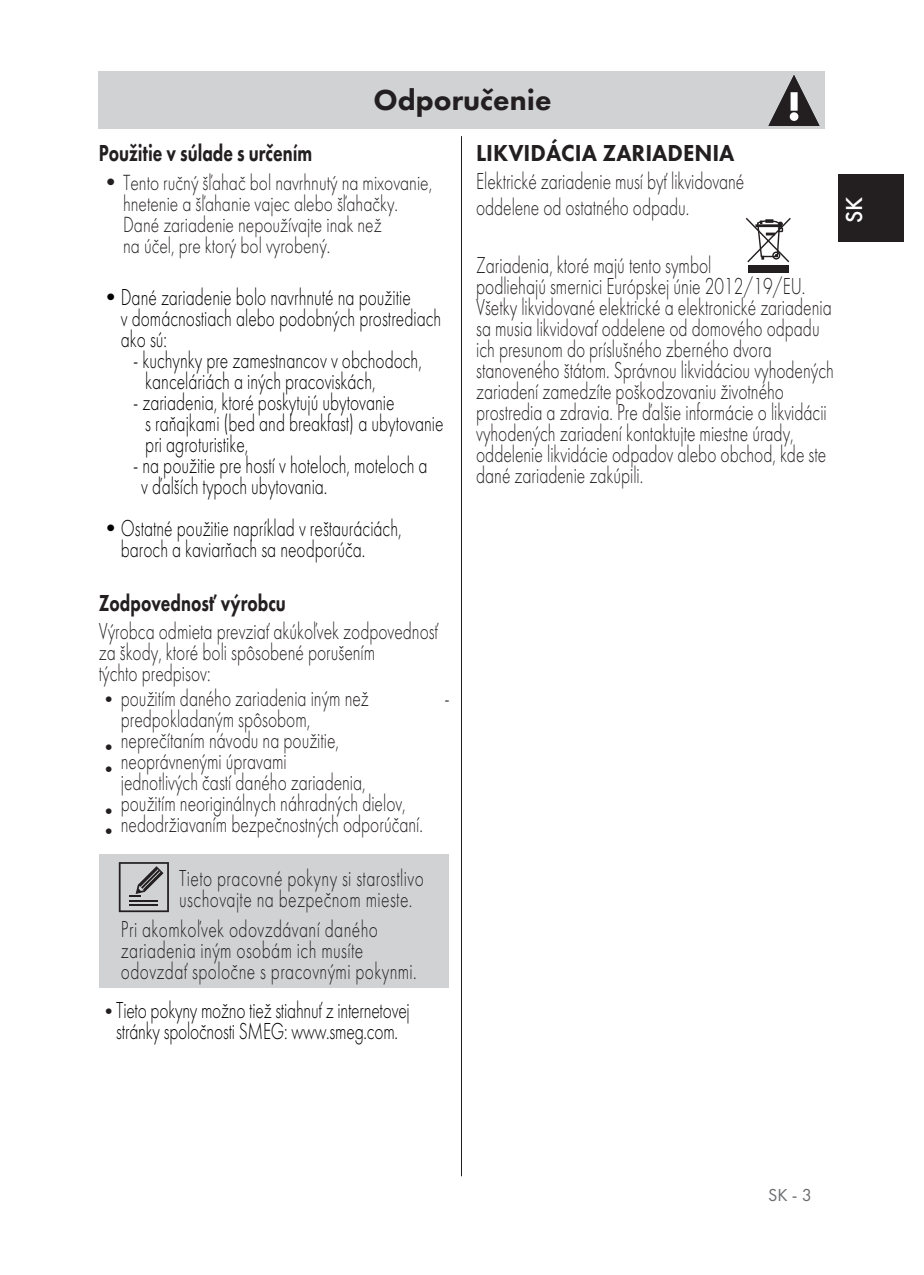
<style>
.page{position:relative;width:924px;height:1275px;background:#fff}
.page>*{position:absolute;margin:0;border:0;box-sizing:border-box;transform-origin:0 0}
.t1{font:800 30px "Futura PT";color:#231f20}
.t2{font:300 24px/21px "Futura PT";color:#231f20;scale:.73 1}
.t3{font:300 24px/21px "Futura PT";color:#000;scale:.73 1}
.t4{font:300 24px/21px "Futura PT";color:#000}
.t5{font:300 24px/21px "Futura PT";letter-spacing:.02em;color:#231f20;scale:.73 1}
.t6{font:800 24px "Futura PT";color:#231f20;scale:.73 1}
.t7{font:800 24px "Futura PT";color:#231f20;scale:.94 1}
.t8{font:500 24px "Futura PT";color:#fff}
.t9{font:300 22.8px/21px "Futura PT";color:#231f20;scale:.77 1}
.t10{font:300 20px/22px "Futura PT";color:#231f20}
.t11{font:18px "Futura PT";color:#6c6d70}
.s1{font-size:24px}
.s2{font-size:20px}
.s3{font-size:20px;color:#231f20}
</style>
<div class="page">
<hr style="left:461px;top:136px;width:1px;height:1040px;background:#231f20">
<div style="left:837px;top:174px;width:65px;height:68px;background:#231f20"></div>
<div style="left:99px;top:71px;width:725px;height:58px;background:#d1d2d4"></div>
<div style="left:99px;top:854px;width:349px;height:134px;background:#d1d2d4"></div>
<svg style="left:119px;top:862px;width:50px;height:50px"></svg>
<div style="left:748px;top:265px;width:40px;height:8px;background:#231f20"></div>
<svg style="left:745px;top:217px;width:46px;height:46px"></svg>
<svg style="left:768px;top:75px;width:51px;height:51px"></svg>
<p class="t1" style="left:373px;top:81px;width:179px">Odporučenie</p>
<p class="t6" style="left:99px;top:138px;width:294px">Použitie v súlade s určením</p>
<p class="t9" style="left:123px;top:172px;width:403px;text-indent:-24px"><span class="s1">•</span> Tento ručný šľahač bol navrhnutý na mixovanie, hnetenie a šľahanie vajec alebo šľahačky.<br>Dané zariadenie nepoužívajte inak než<br>na účel, pre ktorý bol vyrobený.</p>
<p class="t4" style="left:121px;top:287px;width:322px;text-indent:-22px">•Dané zariadenie bolo navrhnuté na použitie<br>v domácnostiach alebo podobných prostrediach ako sú:</p>
<p class="t3" style="left:145px;top:350px;width:380px;text-indent:-12px">- kuchynky pre zamestnancov v obchodoch, kanceláriách a iných pracoviskách,</p>
<p class="t3" style="left:145px;top:392px;width:410px;text-indent:-12px">- zariadenia, ktoré poskytujú ubytovanie<br>s raňajkami (bed and breakfast) a ubytovanie pri agroturistike,</p>
<p class="t3" style="left:141px;top:455px;width:393px;text-indent:-8px">- na použitie pre hostí v hoteloch, moteloch a v ďalších typoch ubytovania.</p>
<p class="t4" style="left:99px;top:518px;width:304px;text-align:center">•Ostatné použitie napríklad v reštauráciách, baroch a kaviarňach sa neodporúča.</p>
<p class="t6" style="left:99px;top:588px;width:258px">Zodpovednosť výrobcu</p>
<p class="t2" style="left:99px;top:621px;width:466px">Výrobca odmieta prevziať akúkoľvek zodpovednosť za škody, ktoré boli spôsobené porušením<br>týchto predpisov:</p>
<p class="t2" style="left:121px;top:688px;width:415px;text-indent:-22px"><span class="s2">•</span>použitím daného zariadenia iným než predpokladaným spôsobom,<br>neprečítaním návodu na použitie, neoprávnenými úpravami<br>jednotlivých častí daného zariadenia, použitím neoriginálnych náhradných dielov, nedodržiavaním bezpečnostných odporúčaní.</p>
<p class="t2" style="left:444px;top:688px;width:9px">-</p>
<p class="t10" style="left:99px;top:736px;width:21px">• •</p>
<p class="t10" style="left:99px;top:801px;width:21px;line-height:20px">• •</p>
<p class="t5" style="left:179px;top:867px;width:336px">Tieto pracovné pokyny si starostlivo uschovajte na bezpečnom mieste.</p>
<p class="t5" style="left:121px;top:919px;width:406px">Pri akomkoľvek odovzdávaní daného zariadenia iným osobám ich musíte odovzdať spoločne s pracovnými pokynmi.</p>
<p class="t3" style="left:99px;top:999px;width:427px;text-align:center"><span class="s3">•</span>Tieto pokyny možno tiež stiahnuť z internetovej stránky spoločnosti SMEG: www.smeg.com.</p>
<p class="t7" style="left:476px;top:138px;width:276px">LIKVIDÁCIA ZARIADENIA</p>
<p class="t2" style="left:476px;top:168px;width:369px;line-height:26px">Elektrické zariadenie musí byť likvidované oddelene od ostatného odpadu.</p>
<p class="t2" style="left:476px;top:255px;width:491px">Zariadenia, ktoré majú tento symbol<br>podliehajú smernici Európskej únie 2012/19/EU.<br>Všetky likvidované elektrické a elektronické zariadenia sa musia likvidovať oddelene od domového odpadu ich presunom do príslušného zberného dvora stanoveného štátom. Správnou likvidáciou vyhodených zariadení zamedzíte poškodzovaniu životného prostredia a zdravia. Pre ďalšie informácie o likvidácii vyhodených zariadení kontaktujte miestne úrady, oddelenie likvidácie odpadov alebo obchod, kde ste dané zariadenie zakúpili.</p>
<p class="t8" style="left:839px;top:223px;width:28px;rotate:-90deg">SK</p>
<p class="t11" style="left:767px;top:1184px;width:45px">SK - 3</p>
</div>
